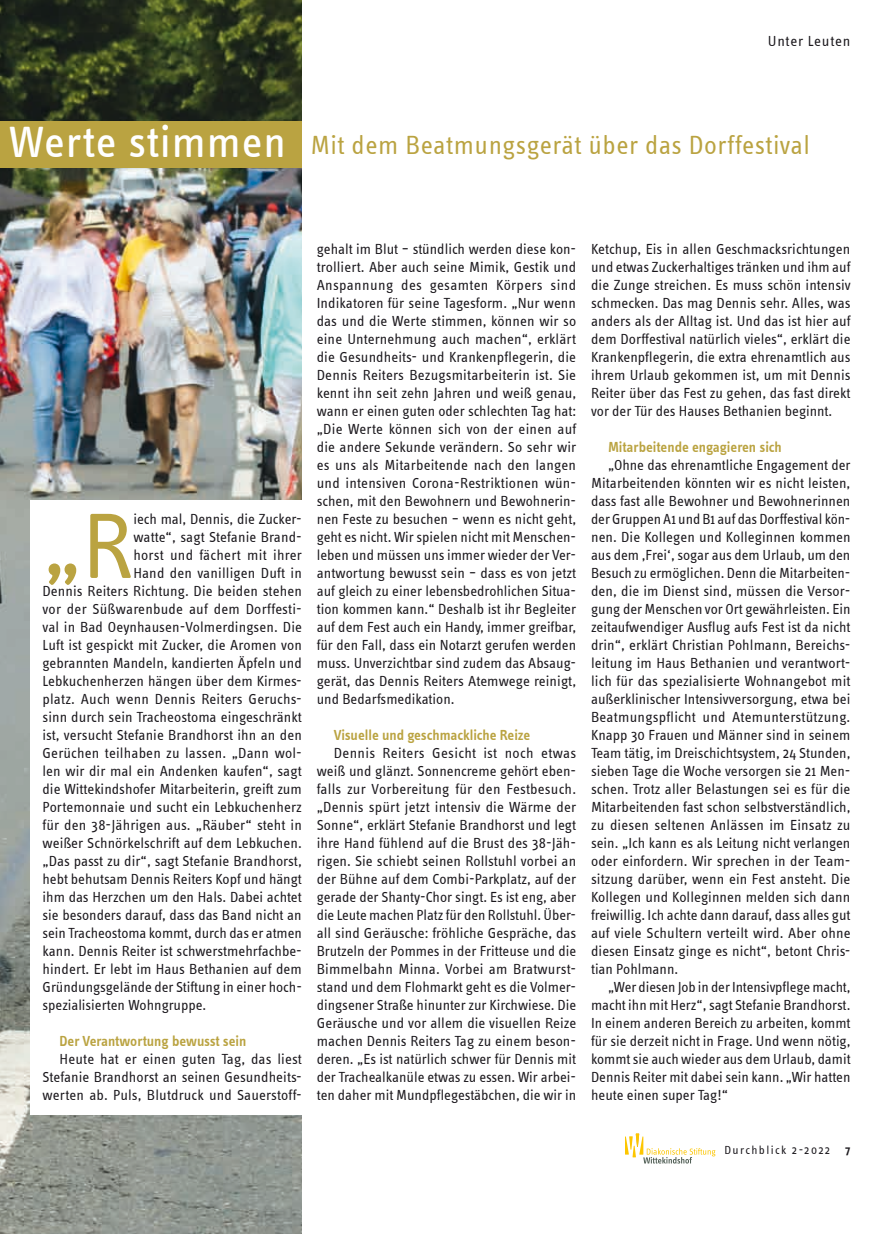
<style>
.page{position:relative;width:893px;height:1234px;background:#fff}
.page>*{position:absolute;margin:0;border:0;box-sizing:border-box;transform-origin:0 0}
.t1{font:95.55px "Info Text";color:#baa341}
.t2{font:45px "Info Text";letter-spacing:.02em;color:#fff}
.t3{font:27px "Info Text";letter-spacing:.02em;color:#baa341}
.t4{font:15px/18px "Info Text";color:#1a171c;text-align:justify}
.t5{font:600 15px "Info Text";color:#baa341}
.t6{font:15px "Info Text";letter-spacing:.05em;color:#1a171c}
.t7{font:12px "Info Text";letter-spacing:.12em;color:#1a171c}
.s1{font-weight:600}
</style>
<div class="page">
<svg style="left:625px;top:1133px;width:90px;height:30px"></svg>
<img style="left:0;top:0;width:302px;height:1233px">
<div style="left:30px;top:500px;width:288px;height:614px;background:#fff"></div>
<div style="left:0;top:121px;width:302px;height:47px;background:#baa341"></div>
<p class="t6" style="left:768px;top:33px;width:84px">Unter Leuten</p>
<h2 class="t2" style="left:9px;top:118px;width:278px">Werte stimmen</h2>
<h3 class="t3" style="left:310px;top:130px;width:501px">Mit dem Beatmungsgerät über das Dorffestival</h3>
<h1 class="t1" style="left:43px;top:493px;width:92px">„R</h1>
<p class="t4" style="left:133px;top:510px;width:170px">iech mal, Dennis, die Zucker-</p>
<p class="t4" style="left:133px;top:528px;width:170px">watte“, sagt Stefanie Brand-</p>
<p class="t4" style="left:133px;top:546px;width:170px">horst und fächert mit ihrer</p>
<p class="t4" style="left:133px;top:564px;width:170px">Hand den vanilligen Duft in</p>
<p class="t4" style="left:43px;top:582px;width:261px">Dennis Reiters Richtung. Die beiden stehen</p>
<p class="t4" style="left:43px;top:600px;width:261px">vor der Süßwarenbude auf dem Dorffesti-</p>
<p class="t4" style="left:43px;top:618px;width:261px">val in Bad Oeynhausen-Volmerdingsen. Die</p>
<p class="t4" style="left:43px;top:636px;width:261px">Luft ist gespickt mit Zucker, die Aromen von</p>
<p class="t4" style="left:43px;top:654px;width:261px">gebrannten Mandeln, kandierten Äpfeln und</p>
<p class="t4" style="left:43px;top:672px;width:261px">Lebkuchenherzen hängen über dem Kirmes-</p>
<p class="t4" style="left:43px;top:690px;width:261px">platz. Auch wenn Dennis Reiters Geruchs-</p>
<p class="t4" style="left:43px;top:708px;width:261px">sinn durch sein Tracheostoma eingeschränkt</p>
<p class="t4" style="left:43px;top:726px;width:261px">ist, versucht Stefanie Brandhorst ihn an den</p>
<p class="t4" style="left:43px;top:744px;width:261px">Gerüchen teilhaben zu lassen. „Dann wol-</p>
<p class="t4" style="left:43px;top:762px;width:261px">len wir dir mal ein Andenken kaufen“, sagt</p>
<p class="t4" style="left:43px;top:780px;width:261px">die Wittekindshofer Mitarbeiterin, greift zum</p>
<p class="t4" style="left:43px;top:798px;width:261px">Portemonnaie und sucht ein Lebkuchenherz</p>
<p class="t4" style="left:43px;top:816px;width:261px">für den 38-Jährigen aus. „Räuber“ steht in</p>
<p class="t4" style="left:43px;top:834px;width:261px">weißer Schnörkelschrift auf dem Lebkuchen.</p>
<p class="t4" style="left:43px;top:852px;width:261px">„Das passt zu dir“, sagt Stefanie Brandhorst,</p>
<p class="t4" style="left:43px;top:870px;width:261px">hebt behutsam Dennis Reiters Kopf und hängt</p>
<p class="t4" style="left:43px;top:888px;width:261px">ihm das Herzchen um den Hals. Dabei achtet</p>
<p class="t4" style="left:43px;top:906px;width:261px">sie besonders darauf, dass das Band nicht an</p>
<p class="t4" style="left:43px;top:924px;width:261px">sein Tracheostoma kommt, durch das er atmen</p>
<p class="t4" style="left:43px;top:942px;width:261px">kann. Dennis Reiter ist schwerstmehrfachbe-</p>
<p class="t4" style="left:43px;top:960px;width:261px">hindert. Er lebt im Haus Bethanien auf dem</p>
<p class="t4" style="left:43px;top:978px;width:261px">Gründungsgelände der Stiftung in einer hoch-</p>
<p class="t4" style="left:43px;top:996px;width:165px">spezialisierten Wohngruppe.</p>
<p class="t5" style="left:60px;top:1032px;width:188px">Der Verantwortung bewusst sein</p>
<p class="t4" style="left:43px;top:1050px;width:261px;text-indent:17px">Heute hat er einen guten Tag, das liest Stefanie Brandhorst an seinen Gesundheits&shy;werten ab. Puls, Blutdruck und Sauerstoff-</p>
<p class="t4" style="left:317px;top:240px;width:261px;text-align:left">gehalt im Blut – stündlich werden diese kon&shy;trolliert. Aber auch seine Mimik, Gestik und Anspannung des gesamten Körpers sind Indikatoren für seine Tagesform. „Nur wenn das und die Werte stimmen, können wir so eine Unternehmung auch machen“, erklärt die Gesundheits- und Krankenpflegerin, die Dennis Reiters Bezugsmitarbeiterin ist. Sie kennt ihn seit zehn Jahren und weiß genau, wann er einen guten oder schlechten Tag hat: „Die Werte können sich von der einen auf die andere Sekunde verändern. So sehr wir es uns als Mitarbeitende nach den langen und intensiven Corona-Restriktionen wün&shy;schen, mit den Bewohnern und Bewohnerin&shy;nen Feste zu besuchen – wenn es nicht geht, geht es nicht. Wir spielen nicht mit Menschen&shy;leben und müssen uns immer wieder der Ver&shy;antwortung bewusst sein – dass es von jetzt auf gleich zu einer lebensbedrohlichen Situa&shy;tion kommen kann.“ Deshalb ist ihr Begleiter auf dem Fest auch ein Handy, immer greifbar, für den Fall, dass ein Notarzt gerufen werden muss. Unverzichtbar sind zudem das Absaug&shy;gerät, das Dennis Reiters Atemwege reinigt, und Bedarfsmedikation.</p>
<p class="t5" style="left:334px;top:726px;width:198px">Visuelle und geschmackliche Reize</p>
<p class="t4" style="left:317px;top:744px;width:261px;text-indent:17px">Dennis Reiters Gesicht ist noch etwas weiß und glänzt. Sonnencreme gehört eben&shy;falls zur Vorbereitung für den Festbesuch. „Dennis spürt jetzt intensiv die Wärme der Sonne“, erklärt Stefanie Brandhorst und legt ihre Hand fühlend auf die Brust des 38-Jäh&shy;rigen. Sie schiebt seinen Rollstuhl vorbei an der Bühne auf dem Combi-Parkplatz, auf der gerade der Shanty-Chor singt. Es ist eng, aber die Leute machen Platz für den Rollstuhl. Über&shy;all sind Geräusche: fröhliche Gespräche, das Brutzeln der Pommes in der Fritteuse und die Bimmelbahn Minna. Vorbei am Bratwurst&shy;stand und dem Flohmarkt geht es die Volmer&shy;dingsener Straße hinunter zur Kirchwiese. Die Geräusche und vor allem die visuellen Reize machen Dennis Reiters Tag zu einem beson&shy;deren. „Es ist natürlich schwer für Dennis mit der Trachealkanüle etwas zu essen. Wir arbei&shy;ten daher mit Mundpflegestäbchen, die wir in</p>
<p class="t4" style="left:591px;top:240px;width:261px">Ketchup, Eis in allen Geschmacksrichtungen und etwas Zuckerhaltiges tränken und ihm auf die Zunge streichen. Es muss schön intensiv schmecken. Das mag Dennis sehr. Alles, was anders als der Alltag ist. Und das ist hier auf dem Dorffestival natürlich vieles“, erklärt die Krankenpflegerin, die extra ehrenamtlich aus ihrem Urlaub gekommen ist, um mit Dennis Reiter über das Fest zu gehen, das fast direkt vor der Tür des Hauses Bethanien beginnt.</p>
<p class="t5" style="left:608px;top:438px;width:175px">Mitarbeitende engagieren sich</p>
<p class="t4" style="left:591px;top:456px;width:261px;text-align:left;text-indent:17px">„Ohne das ehrenamtliche Engagement der Mitarbeitenden könnten wir es nicht leisten, dass fast alle Bewohner und Bewohnerinnen der Gruppen A1 und B1 auf das Dorffestival kön&shy;nen. Die Kollegen und Kolleginnen kommen aus dem ,Frei‘, sogar aus dem Urlaub, um den Besuch zu ermöglichen. Denn die Mitarbeiten&shy;den, die im Dienst sind, müssen die Versor&shy;gung der Menschen vor Ort gewährleisten. Ein zeitaufwendiger Ausflug aufs Fest ist da nicht drin“, erklärt Christian Pohlmann, Bereichs&shy;leitung im Haus Bethanien und verantwort&shy;lich für das spezialisierte Wohnangebot mit außerklinischer Intensivversorgung, etwa bei Beatmungspflicht und Atemunterstützung.<br>Knapp 30 Frauen und Männer sind in seinem Team tätig, im Dreischichtsystem, 24 Stunden, sieben Tage die Woche versorgen sie 21 Men&shy;schen. Trotz aller Belastungen sei es für die Mitarbeitenden fast schon selbstverständlich, zu diesen seltenen Anlässen im Einsatz zu sein. „Ich kann es als Leitung nicht verlangen oder einfordern. Wir sprechen in der Team&shy;sitzung darüber, wenn ein Fest ansteht. Die Kollegen und Kolleginnen melden sich dann freiwillig. Ich achte dann darauf, dass alles gut auf viele Schultern verteilt wird. Aber ohne diesen Einsatz ginge es nicht“, betont Chris&shy;tian Pohlmann.</p>
<p class="t4" style="left:591px;top:978px;width:261px;text-indent:17px">„Wer diesen Job in der Intensivpflege macht, macht ihn mit Herz“, sagt Stefanie Brandhorst.<br>In einem anderen Bereich zu arbeiten, kommt für sie derzeit nicht in Frage. Und wenn nötig, kommt sie auch wieder aus dem Urlaub, damit Dennis Reiter mit dabei sein kann. „Wir hatten heute einen super Tag!“</p>
<p class="t7" style="left:724px;top:1143px;width:128px">Durchblick 2-2022 <span class="s1">7</span></p>
</div>
